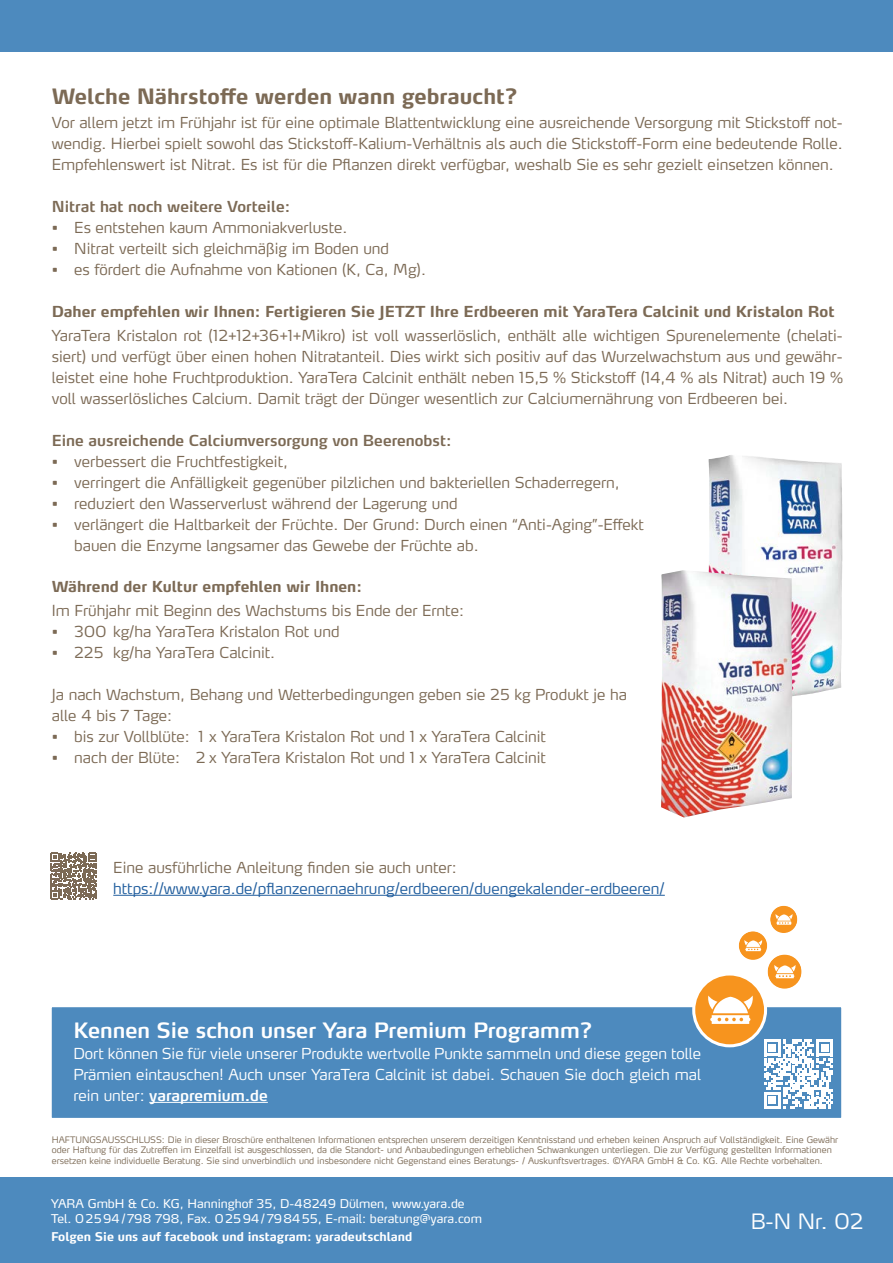
<style>
.page{position:relative;width:893px;height:1263px;background:#fff}
.page>*{position:absolute;margin:0;border:0;box-sizing:border-box;transform-origin:0 0}
.t1{font:600 21px "Yara Max LF";color:#fff}
.t2{font:700 21px "Yara Max LF";color:#7c6a55}
.t3{font:300 21px "Yara Max LF";color:#fff}
.t4{font:300 15px/21px "Yara Max LF";color:#7c6a55;text-align:justify}
.t5{font:300 15px/21px "Yara Max LF";color:#fff;text-align:justify}
.t6{font:700 15px "Yara Max LF";color:#7c6a55}
.t7{font:600 15px "Yara Max LF";color:#7c6a55}
.t8{font:300 15px "Yara Max LF";color:#215e9e}
.t9{font:12px/14.4px "Yara Max LF";color:#fff}
.t10{font:700 12px "Yara Max LF";color:#fff}
.t11{font:300 8.85px/10.6px "Yara Max LF";color:#7c6a55}
.s1{font-weight:600}
</style>
<div class="page">
<div style="left:50px;top:1006px;width:793px;height:113px;background:#4d8abe;border:2px solid #fff"></div>
<div style="left:0;top:0;width:893px;height:51px;background:#4d8abe"></div>
<div style="left:0;top:1178px;width:893px;height:85px;background:#4d8abe"></div>
<hr style="left:149px;top:1102px;width:119px;height:1px;background:#fff">
<svg style="left:694px;top:906px;width:139px;height:202px"></svg>
<svg style="left:51px;top:853px;width:46px;height:46px"></svg>
<img style="left:708px;top:455px;width:134px;height:242px">
<img style="left:661px;top:570px;width:131px;height:247px">
<hr style="left:113px;top:895px;width:552px;height:1px;background:#215e9e">
<h1 class="t2" style="left:52px;top:83px;width:467px">Welche Nährstoffe werden wann gebraucht?</h1>
<p class="t4" style="left:52px;top:112px;width:792px">Vor allem jetzt im Frühjahr ist für eine optimale Blattentwicklung eine ausreichende Versorgung mit Stickstoff not&shy;wendig. Hierbei spielt sowohl das Stickstoff-Kalium-Verhältnis als auch die Stickstoff-Form eine bedeutende Rolle.<br>Empfehlenswert ist Nitrat. Es ist für die Pflanzen direkt verfügbar, weshalb Sie es sehr gezielt einsetzen können.</p>
<p class="t7" style="left:52px;top:197px;width:240px">Nitrat hat noch weitere Vorteile:</p>
<p class="t4" style="left:52px;top:217px;width:297px">• Es entstehen kaum Ammoniakverluste.</p>
<p class="t4" style="left:52px;top:238px;width:339px">• Nitrat verteilt sich gleichmäßig im Boden und</p>
<p class="t4" style="left:52px;top:259px;width:376px">• es fördert die Aufnahme von Kationen (K, Ca, Mg).</p>
<p class="t6" style="left:52px;top:302px;width:784px">Daher empfehlen wir Ihnen: Fertigieren Sie JETZT Ihre Erdbeeren mit YaraTera Calcinit und Kristalon Rot</p>
<p class="t4" style="left:52px;top:325px;width:792px">YaraTera Kristalon rot (12+12+36+1+Mikro) ist voll wasserlöslich, enthält alle wichtigen Spurenelemente (chelati&shy;siert) und verfügt über einen hohen Nitratanteil. Dies wirkt sich positiv auf das Wurzelwachstum aus und gewähr&shy;leistet eine hohe Fruchtproduktion. YaraTera Calcinit enthält neben 15,5 % Stickstoff (14,4 % als Nitrat) auch 19 % voll wasserlösliches Calcium. Damit trägt der Dünger wesentlich zur Calciumernährung von Erdbeeren bei.</p>
<p class="t7" style="left:52px;top:431px;width:401px">Eine ausreichende Calciumversorgung von Beerenobst:</p>
<p class="t4" style="left:52px;top:451px;width:238px">• verbessert die Fruchtfestigkeit,</p>
<p class="t4" style="left:52px;top:472px;width:569px">• verringert die Anfälligkeit gegenüber pilzlichen und bakteriellen Schaderregern,</p>
<p class="t4" style="left:52px;top:493px;width:407px">• reduziert den Wasserverlust während der Lagerung und</p>
<p class="t4" style="left:74px;top:514px;width:571px;text-indent:-22px">• verlängert die Haltbarkeit der Früchte. Der Grund: Durch einen “Anti-Aging”-Effekt bauen die Enzyme langsamer das Gewebe der Früchte ab.</p>
<p class="t6" style="left:52px;top:577px;width:312px">Während der Kultur empfehlen wir Ihnen:</p>
<p class="t4" style="left:52px;top:599px;width:414px">Im Frühjahr mit Beginn des Wachstums bis Ende der Ernte:</p>
<p class="t4" style="left:52px;top:620px;width:289px">• 300 kg/ha YaraTera Kristalon Rot und</p>
<p class="t4" style="left:52px;top:641px;width:225px">• 225 kg/ha YaraTera Calcinit.</p>
<p class="t4" style="left:52px;top:683px;width:577px">Ja nach Wachstum, Behang und Wetterbedingungen geben sie 25 kg Produkt je ha alle 4 bis 7 Tage:</p>
<p class="t4" style="left:52px;top:725px;width:496px">• bis zur Vollblüte: 1 x YaraTera Kristalon Rot und 1 x YaraTera Calcinit</p>
<p class="t4" style="left:52px;top:746px;width:496px">• nach der Blüte: 2 x YaraTera Kristalon Rot und 1 x YaraTera Calcinit</p>
<p class="t4" style="left:113px;top:856px;width:345px">Eine ausführliche Anleitung finden sie auch unter:</p>
<p class="t8" style="left:113px;top:879px;width:553px">https://www.yara.de/pflanzenernaehrung/erdbeeren/duengekalender-erdbeeren/</p>
<h1 class="t1" style="left:73px;top:1017px;width:521px">Kennen Sie schon unser Yara Premium Programm?</h1>
<p class="t5" style="left:73px;top:1042px;width:629px">Dort können Sie für viele unserer Produkte wertvolle Punkte sammeln und diese gegen tolle Prämien eintauschen! Auch unser YaraTera Calcinit ist dabei. Schauen Sie doch gleich mal rein unter: <span class="s1">yarapremium.de</span></p>
<p class="t11" style="left:52px;top:1134px;width:788px">HAFTUNGSAUSSCHLUSS: Die in dieser Broschüre enthaltenen Informationen entsprechen unserem derzeitigen Kenntnisstand und erheben keinen Anspruch auf Vollständigkeit. Eine Gewähr oder Haftung für das Zutreffen im Einzelfall ist ausgeschlossen, da die Standort- und Anbaubedingungen erheblichen Schwankungen unterliegen. Die zur Verfügung gestellten Informationen ersetzen keine individuelle Beratung. Sie sind unverbindlich und insbesondere nicht Gegenstand eines Beratungs- / Auskunftsvertrages. ©YARA GmbH &amp; Co. KG. Alle Rechte vorbehalten.</p>
<p class="t9" style="left:51px;top:1196px;width:432px">YARA GmbH &amp; Co. KG, Hanninghof 35, D-48249 Dülmen, www.yara.de<br>Tel. 02594/798 798, Fax. 02594/798455, E-mail: beratung@yara.com</p>
<p class="t10" style="left:51px;top:1229px;width:363px">Folgen Sie uns auf facebook und instagram: yaradeutschland</p>
<h1 class="t3" style="left:751px;top:1208px;width:114px">B-N Nr. 02</h1>
</div>
